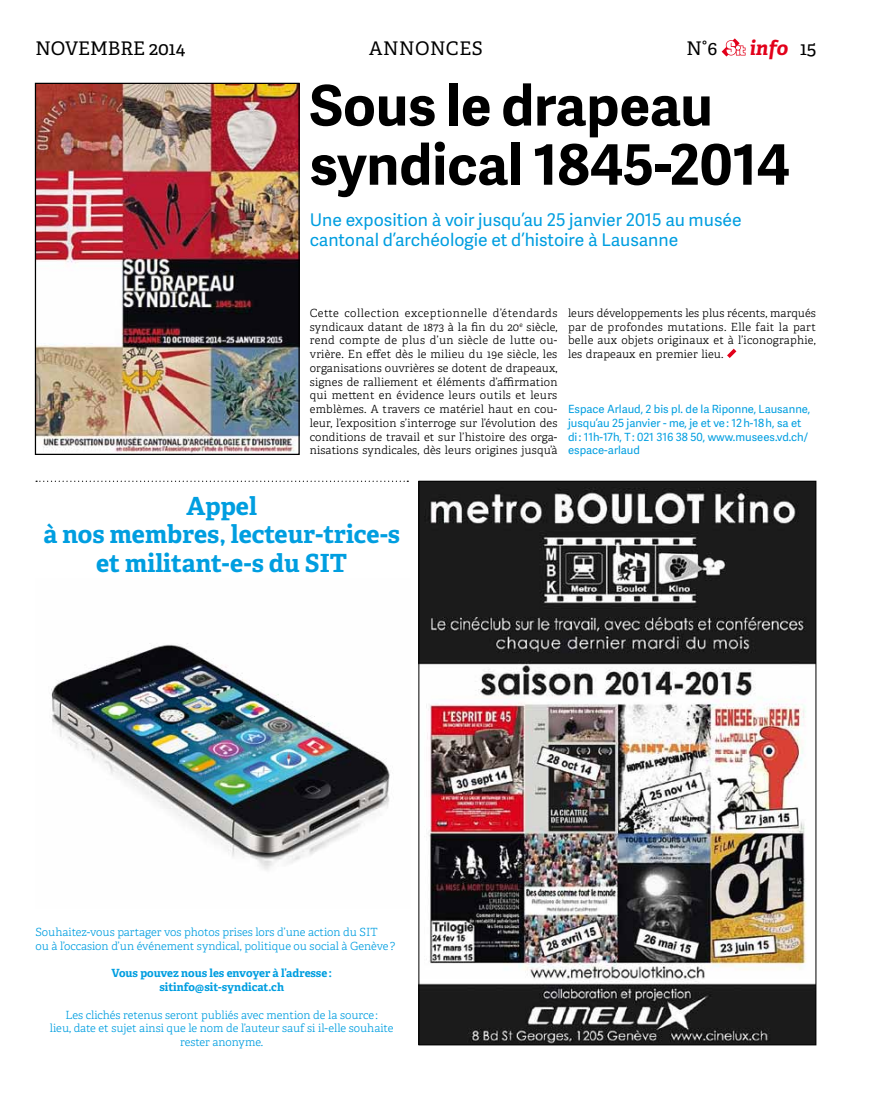
<style>
.page{position:relative;width:869px;height:1117px;background:#fff}
.page>*{position:absolute;margin:0;border:0;box-sizing:border-box;transform-origin:0 0}
.t1{font:700 55.88px/59.1px "Adelle Sans";color:#000}
.t2{font:700 25px/28.8px "Adelle";color:#009ee0;text-align:center}
.t3{font:italic 700 20px "Adelle";color:#e2001a}
.t4{font:18.75px "Adelle";color:#000}
.t5{font:17.5px/20px "Adelle Sans";color:#009ee0}
.t6{font:300 11.25px/13.8px "Adelle";letter-spacing:.015em;color:#000;text-align:justify}
.t7{font:300 11.25px/13.8px "Adelle";color:#009ee0}
.t8{font:11.25px/13.8px "Adelle Sans";color:#009ee0}
.t9{font:700 11.25px/13.8px "Adelle";color:#009ee0;text-align:center}
.s1{font-weight:400;font-style:normal;font-size:18.75px;color:#000}
</style>
<div class="page">
<img style="left:420px;top:483px;width:393px;height:559px">
<svg style="left:36px;top:480px;width:372px;height:2px"></svg>
<img style="left:51px;top:643px;width:339px;height:227px">
<svg style="left:727px;top:348px;width:9px;height:10px"></svg>
<img style="left:37px;top:85px;width:260px;height:368px">
<div style="left:35px;top:83px;width:264px;height:372px;border:1px solid #000"></div>
<svg style="left:721px;top:38px;width:24px;height:19px"></svg>
<h3 class="t4" style="left:35px;top:37px;width:151px">NOVEMBRE 2014</h3>
<h3 class="t4" style="left:686px;top:37px;width:33px">N°6</h3>
<h3 class="t3" style="left:749px;top:36px;width:68px">info <span class="s1">15</span></h3>
<h3 class="t4" style="left:369px;top:37px;width:17px">ANNON</h3>
<h3 class="t4" style="left:446px;top:37px;width:38px">CES</h3>
<h1 class="t1" style="left:309px;top:74px;width:481px">Sous le drapeau syndical 1845-2014</h1>
<h3 class="t5" style="left:309px;top:209px;width:433px">Une exposition à voir jusqu’au 25 janvier 2015 au musée cantonal d’archéologie et d’histoire à Lausanne</h3>
<p class="t6" style="left:309px;top:306px;width:249px">Cette collection exceptionnelle d’étendards syndicaux datant de 1873 à la fin du 20<sup>e</sup> siècle, rend compte de plus d’un siècle de lutte ou&shy;vrière. En effet dès le milieu du 19e siècle, les organisations ouvrières se dotent de drapeaux, signes de ralliement et éléments d’affirmation qui mettent en évidence leurs outils et leurs emblèmes. A travers ce matériel haut en cou&shy;leur, l’exposition s’interroge sur l’évolution des conditions de travail et sur l’histoire des orga&shy;nisations syndicales, dès leurs origines jusqu’à</p>
<p class="t6" style="left:568px;top:306px;width:249px">leurs développements les plus récents, marqués par de profondes mutations. Elle fait la part belle aux objets originaux et à l’iconographie, les drapeaux en premier lieu.</p>
<p class="t8" style="left:568px;top:402px;width:243px">Espace Arlaud, 2 bis pl. de la Riponne, Lausanne, jusqu’au 25 janvier - me, je et ve : 12 h-18 h, sa et di : 11h-17h, T : 021 316 38 50, www.musees.vd.ch/ espace-arlaud</p>
<h2 class="t2" style="left:43px;top:491px;width:358px">Appel<br>à nos membres, lecteur-trice-s et militant-e-s du SIT</h2>
<p class="t7" style="left:35px;top:925px;width:361px">Souhaitez-vous partager vos photos prises lors d’une action du SIT<br>ou à l’occasion d’un événement syndical, politique ou social à Genève?</p>
<p class="t9" style="left:112px;top:966px;width:221px">Vous pouvez nous les envoyer à l’adresse: sitinfo@sit-syndicat.ch</p>
<p class="t7" style="left:50px;top:1007px;width:345px;text-align:center">Les clichés retenus seront publiés avec mention de la source:<br>lieu, date et sujet ainsi que le nom de l’auteur sauf si il-elle souhaite rester anonyme.</p>
</div>
